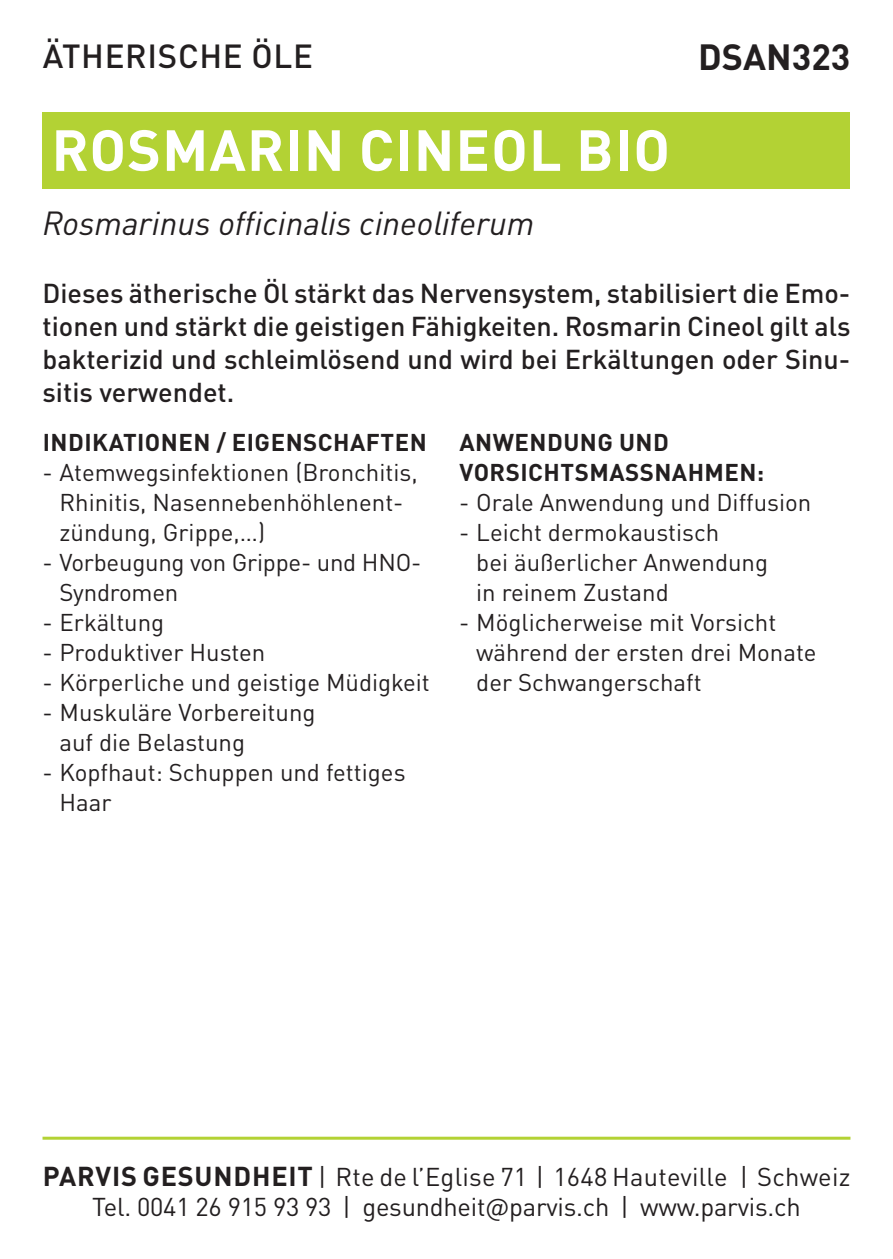
<style>
.page{position:relative;width:893px;height:1259px;background:#fff}
.page>*{position:absolute;margin:0;border:0;box-sizing:border-box;transform-origin:0 0}
._00_Nom{font:700 57px "DIN Pro";letter-spacing:.02em;color:#fff}
.t1{font:700 36px "DIN Pro";color:#231f20}
._00_Nom_latin{font:italic 33px "DIN Pro";color:#231f20}
.t2{font:500 33px "DIN Pro";letter-spacing:.02em;color:#231f20}
._00_Resume{font:500 27px/33px "DIN Pro";color:#231f20;text-align:justify}
.t3{font:25.5px/30px "DIN Pro";letter-spacing:-.01em;color:#231f20;text-align:center}
._03_texte_courant{font:24px/30px "DIN Pro";color:#231f20}
._01_indication{font:700 24px/30px "DIN Pro";letter-spacing:.02em;color:#231f20}
.s1{font-weight:700;font-size:27px}
</style>
<div class="page">
<hr style="left:43px;top:1136px;width:807px;height:3px;background:#b3d234">
<div style="left:43px;top:112px;width:807px;height:77px;background:#b3d234"></div>
<h3 class="t2" style="left:43px;top:29px;width:272px">ÄTHERISCHE ÖLE</h3>
<p class="_00_Nom" style="left:52px;top:103px;width:620px">ROSMARIN CINEOL BIO</p>
<p class="_00_Nom_latin" style="left:43px;top:198px;width:493px">Rosmarinus officinalis cineoliferum</p>
<p class="t1" style="left:698px;top:27px;width:154px">DSAN323</p>
<p class="_00_Resume" style="left:43px;top:274px;width:809px">Dieses ätherische Öl stärkt das Nervensystem, stabilisiert die Emo&shy;tionen und stärkt die geistigen Fähigkeiten. Rosmarin Cineol gilt als bakterizid und schleimlösend und wird bei Erkältungen oder Sinu&shy;sitis verwendet.</p>
<p class="_01_indication" style="left:43px;top:424px;width:386px">INDIKATIONEN / EIGENSCHAFTEN</p>
<p class="_03_texte_courant" style="left:60px;top:455px;width:360px;text-indent:-17px">- Atemwegsinfektionen (Bronchitis,<br>Rhinitis, Nasennebenhöhlenent&shy;zündung, Grippe,…)</p>
<p class="_03_texte_courant" style="left:60px;top:545px;width:363px;text-indent:-17px">- Vorbeugung von Grippe- und HNO-<br>Syndromen</p>
<p class="_03_texte_courant" style="left:43px;top:605px;width:123px">- Erkältung</p>
<p class="_03_texte_courant" style="left:43px;top:635px;width:224px">- Produktiver Husten</p>
<p class="_03_texte_courant" style="left:43px;top:665px;width:389px">- Körperliche und geistige Müdigkeit</p>
<p class="_03_texte_courant" style="left:60px;top:695px;width:257px;text-indent:-17px">- Muskuläre Vorbereitung auf die Belastung</p>
<p class="_03_texte_courant" style="left:60px;top:755px;width:348px;text-indent:-17px">- Kopfhaut: Schuppen und fettiges<br>Haar</p>
<p class="_01_indication" style="left:459px;top:424px;width:306px">ANWENDUNG UND<br>VORSICHTSMASSNAHMEN:</p>
<p class="_03_texte_courant" style="left:459px;top:485px;width:354px">- Orale Anwendung und Diffusion</p>
<p class="_03_texte_courant" style="left:476px;top:515px;width:293px;text-indent:-17px">- Leicht dermokaustisch<br>bei äußerlicher Anwendung in reinem Zustand</p>
<p class="_03_texte_courant" style="left:476px;top:605px;width:342px;text-indent:-17px">- Möglicherweise mit Vorsicht während der ersten drei Monate der Schwangerschaft</p>
<p class="t3" style="left:43px;top:1158px;width:809px"><span class="s1">PARVIS GESUNDHEIT</span> | Rte de l’Eglise 71 | 1648 Hauteville | Schweiz<br>Tel. 0041 26 915 93 93 | gesundheit@parvis.ch | www.parvis.ch</p>
</div>
